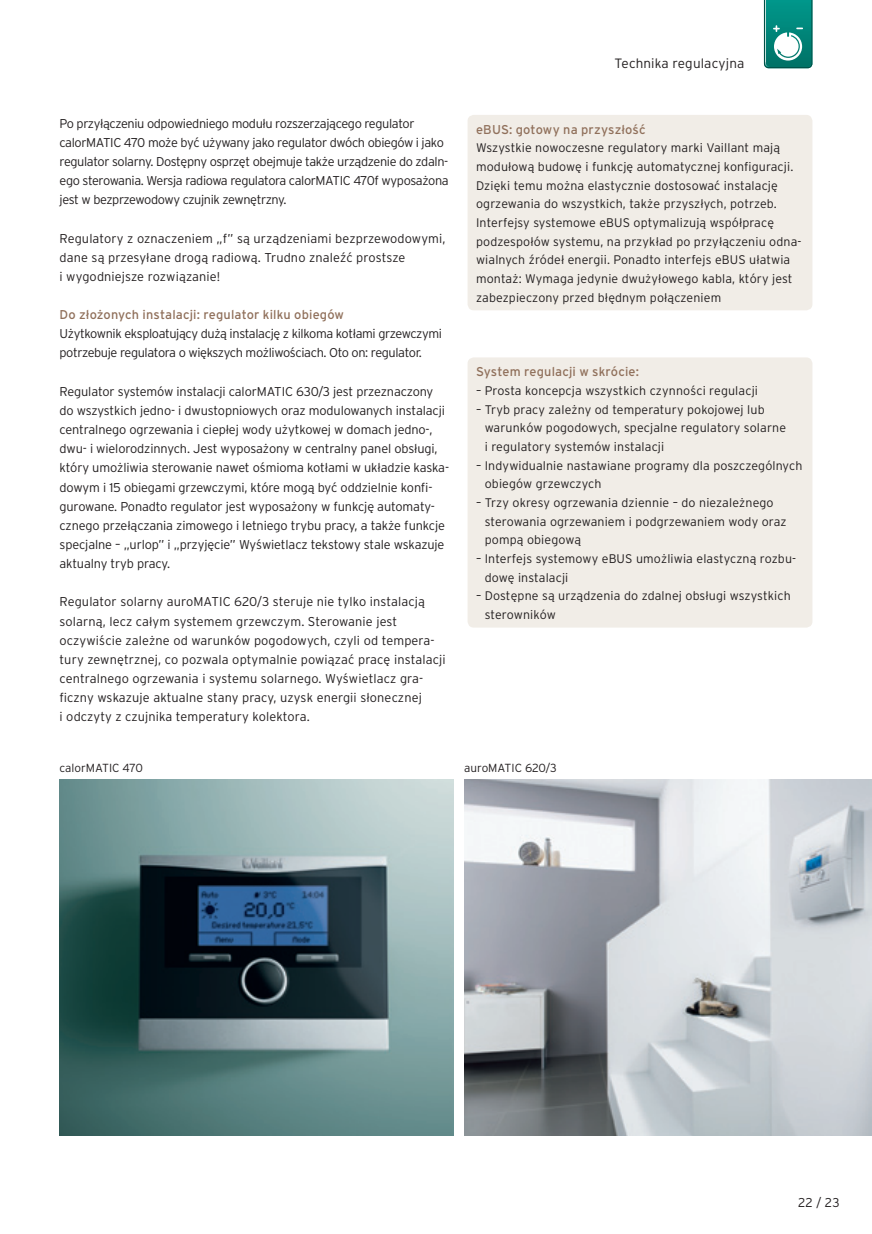
<style>
.page{position:relative;width:872px;height:1234px;background:#fff}
.page>*{position:absolute;margin:0;border:0;box-sizing:border-box;transform-origin:0 0}
.t1{font:300 13.5px "Interstate Pl";letter-spacing:.01em;color:#231f20}
.t2{font:300 12.75px/19.2px "Interstate Pl";letter-spacing:-.01em;color:#231f20}
.t3{font:300 12.75px/19.2px "Interstate Pl";letter-spacing:.01em;color:#231f20}
.t4{font:300 12.75px/19.2px "Interstate Pl";letter-spacing:-.03em;color:#231f20}
.t5{font:12.75px "Interstate Pl";letter-spacing:.01em;color:#90705b}
.t6{font:300 12.45px/18.6px "Interstate Pl";letter-spacing:.01em;color:#231f20}
.t7{font:300 11.7px "Interstate Pl";color:#231f20}
</style>
<div class="page">
<svg style="left:764px;top:0;width:48px;height:68px;background:#319b91"></svg>
<img style="left:60px;top:779px;width:393px;height:356px">
<img style="left:464px;top:779px;width:408px;height:356px">
<div style="left:467px;top:115px;width:345px;height:195px;background:#f1ede7;border-radius:6px"></div>
<div style="left:467px;top:357px;width:345px;height:270px;background:#f1ede7;border-radius:6px"></div>
<p class="t1" style="left:614px;top:56px;width:131px">Technika regulacyjna</p>
<p class="t4" style="left:60px;top:113px;width:391px">Po przyłączeniu odpowiedniego modułu rozszerzającego regulator calorMATIC 470 może być używany jako regulator dwóch obiegów i jako regulator solarny. Dostępny osprzęt obejmuje także urządzenie do zdaln&shy;ego sterowania. Wersja radiowa regulatora calorMATIC 470f wyposażona jest w bezprzewodowy czujnik zewnętrzny.</p>
<p class="t3" style="left:60px;top:228px;width:387px">Regulatory z oznaczeniem „f” są urządzeniami bezprzewodowymi, dane są przesyłane drogą radiową. Trudno znaleźć prostsze<br>i wygodniejsze rozwiązanie!</p>
<p class="t5" style="left:60px;top:307px;width:286px">Do złożonych instalacji: regulator kilku obiegów</p>
<p class="t4" style="left:60px;top:324px;width:384px">Użytkownik eksploatujący dużą instalację z kilkoma kotłami grzewczymi potrzebuje regulatora o większych możliwościach. Oto on: regulator.</p>
<p class="t2" style="left:60px;top:381px;width:391px">Regulator systemów instalacji calorMATIC 630/3 jest przeznaczony do wszystkich jedno- i dwustopniowych oraz modulowanych instalacji centralnego ogrzewania i ciepłej wody użytkowej w domach jedno-, dwu- i wielorodzinnych. Jest wyposażony w centralny panel obsługi, który umożliwia sterowanie nawet ośmioma kotłami w układzie kaska&shy;dowym i 15 obiegami grzewczymi, które mogą być oddzielnie konfi&shy;gurowane. Ponadto regulator jest wyposażony w funkcję automaty&shy;cznego przełączania zimowego i letniego trybu pracy, a także funkcje specjalne – „urlop” i „przyjęcie” Wyświetlacz tekstowy stale wskazuje aktualny tryb pracy.</p>
<p class="t3" style="left:60px;top:592px;width:388px">Regulator solarny auroMATIC 620/3 steruje nie tylko instalacją solarną, lecz całym systemem grzewczym. Sterowanie jest oczywiście zależne od warunków pogodowych, czyli od tempera&shy;tury zewnętrznej, co pozwala optymalnie powiązać pracę instalacji centralnego ogrzewania i systemu solarnego. Wyświetlacz gra&shy;ficzny wskazuje aktualne stany pracy, uzysk energii słonecznej<br>i odczyty z czujnika temperatury kolektora.</p>
<p class="t7" style="left:60px;top:761px;width:85px">calorMATIC 470</p>
<p class="t7" style="left:464px;top:761px;width:94px">auroMATIC 620/3</p>
<p class="t5" style="left:476px;top:122px;width:171px">eBUS: gotowy na przyszłość</p>
<p class="t6" style="left:476px;top:138px;width:327px">Wszystkie nowoczesne regulatory marki Vaillant mają modułową budowę i funkcję automatycznej konfiguracji.<br>Dzięki temu można elastycznie dostosować instalację ogrzewania do wszystkich, także przyszłych, potrzeb.<br>Interfejsy systemowe eBUS optymalizują współpracę podzespołów systemu, na przykład po przyłączeniu odna&shy;wialnych źródeł energii. Ponadto interfejs eBUS ułatwia montaż: Wymaga jedynie dwużyłowego kabla, który jest zabezpieczony przed błędnym połączeniem</p>
<p class="t5" style="left:476px;top:364px;width:164px">System regulacji w skrócie:</p>
<p class="t6" style="left:476px;top:381px;width:283px">– Prosta koncepcja wszystkich czynności regulacji</p>
<p class="t6" style="left:485px;top:400px;width:303px;text-indent:-9px">– Tryb pracy zależny od temperatury pokojowej lub warunków pogodowych, specjalne regulatory solarne i regulatory systemów instalacji</p>
<p class="t6" style="left:485px;top:456px;width:319px;text-indent:-9px">– Indywidualnie nastawiane programy dla poszczególnych obiegów grzewczych</p>
<p class="t6" style="left:485px;top:493px;width:303px;text-indent:-9px">– Trzy okresy ogrzewania dziennie – do niezależnego sterowania ogrzewaniem i podgrzewaniem wody oraz pompą obiegową</p>
<p class="t6" style="left:485px;top:549px;width:313px;text-indent:-9px">– Interfejs systemowy eBUS umożliwia elastyczną rozbu&shy;dowę instalacji</p>
<p class="t6" style="left:485px;top:586px;width:307px;text-indent:-9px">– Dostępne są urządzenia do zdalnej obsługi wszystkich sterowników</p>
<p class="t2" style="left:798px;top:1192px;width:43px">22 / 23</p>
</div>
